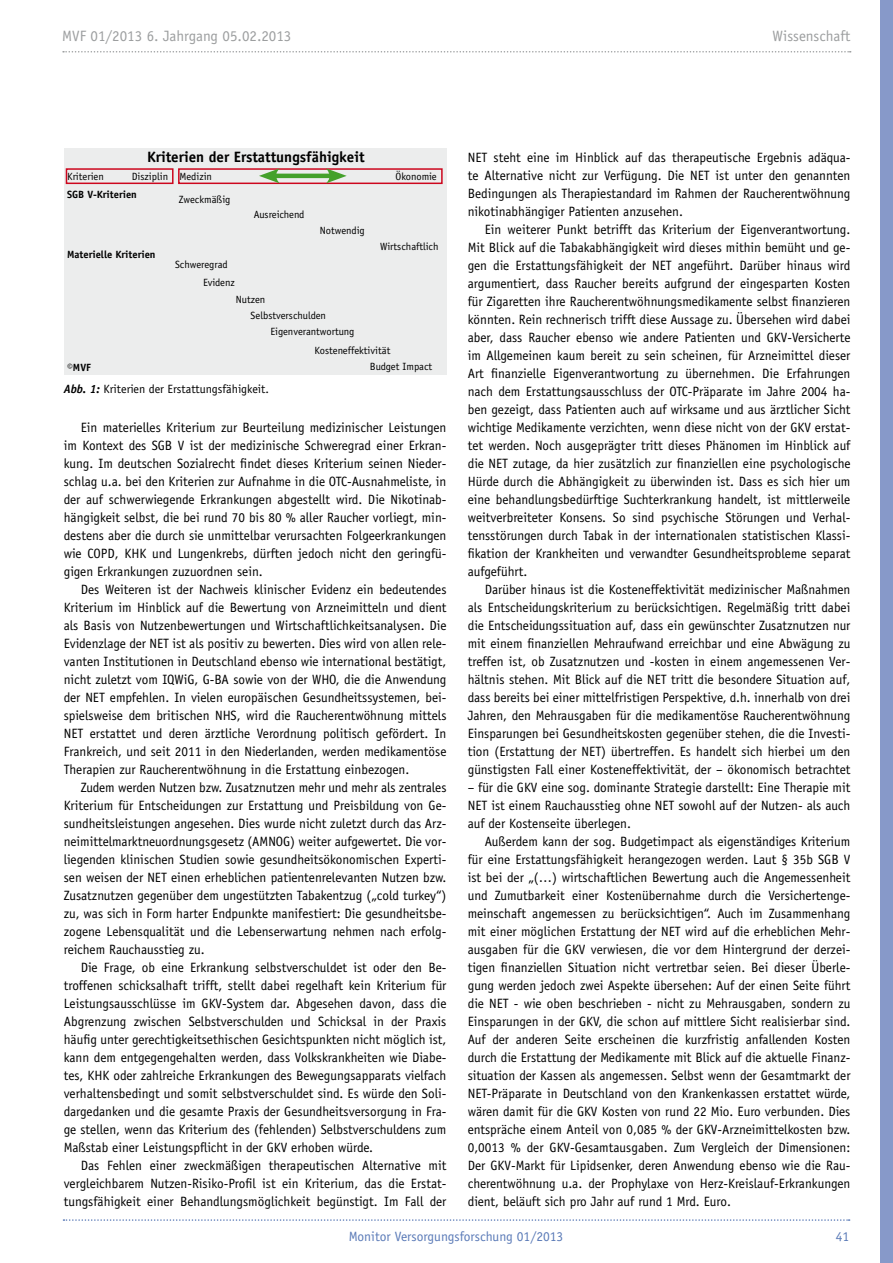
<style>
.page{position:relative;width:893px;height:1263px;background:#fff}
.page>*{position:absolute;margin:0;border:0;box-sizing:border-box;transform-origin:0 0}
.t1{font:15px "Officina Sans";color:#9c9e9f}
.t2{font:700 15px "Officina Sans";color:#000}
.t3{font:13.5px/18px "Officina Sans";color:#000;text-align:justify}
.t4{font:13.5px "Officina Sans";color:#5a7ab7}
.t5{font:12px "Officina Sans";color:#000}
.t6{font:10.5px/17.4px "Officina Sans";color:#000}
.t7{font:700 10.5px "Officina Sans";color:#000}
.s1{font-weight:700;font-style:italic}
</style>
<div class="page">
<svg style="left:63px;top:51px;width:788px;height:2px"></svg>
<svg style="left:63px;top:1219px;width:787px;height:2px"></svg>
<div style="left:880px;top:0;width:13px;height:1263px;background:#8799c9"></div>
<div style="left:65px;top:149px;width:382px;height:226px;background:#eceded"></div>
<div style="left:66px;top:168px;width:108px;height:16px;border:2px solid #cd071e"></div>
<div style="left:178px;top:168px;width:265px;height:16px;border:2px solid #cd071e"></div>
<hr style="left:272px;top:174px;width:62px;height:4px;background:#44a12b">
<svg style="left:259px;top:168px;width:21px;height:15px"></svg>
<svg style="left:326px;top:168px;width:21px;height:15px"></svg>
<p class="t1" style="left:62px;top:27px;width:231px">MVF 01/2013 6. Jahrgang 05.02.2013</p>
<p class="t1" style="left:773px;top:27px;width:79px">Wissenschaft</p>
<p class="t2" style="left:147px;top:147px;width:219px">Kriterien der Erstattungsfähigkeit</p>
<p class="t6" style="left:67px;top:168px;width:38px">Kriterien</p>
<p class="t6" style="left:132px;top:168px;width:38px">Disziplin</p>
<p class="t7" style="left:67px;top:188px;width:71px">SGB V-Kriterien</p>
<p class="t7" style="left:67px;top:248px;width:90px">Materielle Kriterien</p>
<p class="t7" style="left:67px;top:361px;width:25px">©MVF</p>
<p class="t6" style="left:180px;top:168px;width:34px">Medizin</p>
<p class="t6" style="left:396px;top:168px;width:43px">Ökonomie</p>
<p class="t6" style="left:179px;top:191px;width:53px">Zweckmäßig</p>
<p class="t6" style="left:254px;top:206px;width:52px">Ausreichend</p>
<p class="t6" style="left:320px;top:222px;width:46px">Notwendig</p>
<p class="t6" style="left:380px;top:238px;width:60px">Wirtschaftlich</p>
<p class="t6" style="left:203px;top:256px;width:33px;text-indent:-28px">Schweregrad<br>Evidenz</p>
<p class="t6" style="left:236px;top:291px;width:31px">Nutzen</p>
<p class="t6" style="left:251px;top:307px;width:77px">Selbstverschulden</p>
<p class="t6" style="left:270px;top:323px;width:86px">Eigenverantwortung</p>
<p class="t6" style="left:370px;top:343px;width:64px;line-height:15.9px;text-indent:-55px">Kosteneffektivität<br>Budget Impact</p>
<p class="t5" style="left:64px;top:382px;width:207px"><span class="s1">Abb. 1:</span> Kriterien der Erstattungsfähigkeit.</p>
<p class="t3" style="left:64px;top:418px;width:384px;text-indent:17px">Ein materielles Kriterium zur Beurteilung medizinischer Leistungen im Kontext des SGB V ist der medizinische Schweregrad einer Erkran&shy;kung. Im deutschen Sozialrecht findet dieses Kriterium seinen Nieder&shy;schlag u.a. bei den Kriterien zur Aufnahme in die OTC-Ausnahmeliste, in der auf schwerwiegende Erkrankungen abgestellt wird. Die Nikotinab&shy;hängigkeit selbst, die bei rund 70 bis 80 % aller Raucher vorliegt, min&shy;destens aber die durch sie unmittelbar verursachten Folgeerkrankungen wie COPD, KHK und Lungenkrebs, dürften jedoch nicht den geringfü&shy;gigen Erkrankungen zuzuordnen sein.</p>
<p class="t3" style="left:64px;top:580px;width:384px;text-indent:17px">Des Weiteren ist der Nachweis klinischer Evidenz ein bedeutendes Kriterium im Hinblick auf die Bewertung von Arzneimitteln und dient als Basis von Nutzenbewertungen und Wirtschaftlichkeitsanalysen. Die Evidenzlage der NET ist als positiv zu bewerten. Dies wird von allen rele&shy;vanten Institutionen in Deutschland ebenso wie international bestätigt, nicht zuletzt vom IQWiG, G-BA sowie von der WHO, die die Anwendung der NET empfehlen. In vielen europäischen Gesundheitssystemen, bei&shy;spielsweise dem britischen NHS, wird die Raucherentwöhnung mittels NET erstattet und deren ärztliche Verordnung politisch gefördert. In Frankreich, und seit 2011 in den Niederlanden, werden medikamentöse Therapien zur Raucherentwöhnung in die Erstattung einbezogen.</p>
<p class="t3" style="left:64px;top:778px;width:384px;text-indent:17px">Zudem werden Nutzen bzw. Zusatznutzen mehr und mehr als zentrales Kriterium für Entscheidungen zur Erstattung und Preisbildung von Ge&shy;sundheitsleistungen angesehen. Dies wurde nicht zuletzt durch das Arz&shy;neimittelmarktneuordnungsgesetz (AMNOG) weiter aufgewertet. Die vor&shy;liegenden klinischen Studien sowie gesundheitsökonomischen Experti&shy;sen weisen der NET einen erheblichen patientenrelevanten Nutzen bzw.<br>Zusatznutzen gegenüber dem ungestützten Tabakentzug („cold turkey“) zu, was sich in Form harter Endpunkte manifestiert: Die gesundheitsbe&shy;zogene Lebensqualität und die Lebenserwartung nehmen nach erfolg&shy;reichem Rauchausstieg zu.</p>
<p class="t3" style="left:64px;top:958px;width:384px;text-indent:17px">Die Frage, ob eine Erkrankung selbstverschuldet ist oder den Be&shy;troffenen schicksalhaft trifft, stellt dabei regelhaft kein Kriterium für Leistungsausschlüsse im GKV-System dar. Abgesehen davon, dass die Abgrenzung zwischen Selbstverschulden und Schicksal in der Praxis häufig unter gerechtigkeitsethischen Gesichtspunkten nicht möglich ist, kann dem entgegengehalten werden, dass Volkskrankheiten wie Diabe&shy;tes, KHK oder zahlreiche Erkrankungen des Bewegungsapparats vielfach verhaltensbedingt und somit selbstverschuldet sind. Es würde den Soli&shy;dargedanken und die gesamte Praxis der Gesundheitsversorgung in Fra&shy;ge stellen, wenn das Kriterium des (fehlenden) Selbstverschuldens zum Maßstab einer Leistungspflicht in der GKV erhoben würde.</p>
<p class="t3" style="left:64px;top:1156px;width:384px;text-indent:17px">Das Fehlen einer zweckmäßigen therapeutischen Alternative mit vergleichbarem Nutzen-Risiko-Profil ist ein Kriterium, das die Erstat&shy;tungsfähigkeit einer Behandlungsmöglichkeit begünstigt. Im Fall der</p>
<p class="t3" style="left:468px;top:148px;width:384px">NET steht eine im Hinblick auf das therapeutische Ergebnis adäqua&shy;te Alternative nicht zur Verfügung. Die NET ist unter den genannten Bedingungen als Therapiestandard im Rahmen der Raucherentwöhnung nikotinabhängiger Patienten anzusehen.</p>
<p class="t3" style="left:468px;top:220px;width:384px;text-indent:17px">Ein weiterer Punkt betrifft das Kriterium der Eigenverantwortung.<br>Mit Blick auf die Tabakabhängigkeit wird dieses mithin bemüht und ge&shy;gen die Erstattungsfähigkeit der NET angeführt. Darüber hinaus wird argumentiert, dass Raucher bereits aufgrund der eingesparten Kosten für Zigaretten ihre Raucherentwöhnungsmedikamente selbst finanzieren könnten. Rein rechnerisch trifft diese Aussage zu. Übersehen wird dabei aber, dass Raucher ebenso wie andere Patienten und GKV-Versicherte im Allgemeinen kaum bereit zu sein scheinen, für Arzneimittel dieser Art finanzielle Eigenverantwortung zu übernehmen. Die Erfahrungen nach dem Erstattungsausschluss der OTC-Präparate im Jahre 2004 ha&shy;ben gezeigt, dass Patienten auch auf wirksame und aus ärztlicher Sicht wichtige Medikamente verzichten, wenn diese nicht von der GKV erstat&shy;tet werden. Noch ausgeprägter tritt dieses Phänomen im Hinblick auf die NET zutage, da hier zusätzlich zur finanziellen eine psychologische Hürde durch die Abhängigkeit zu überwinden ist. Dass es sich hier um eine behandlungsbedürftige Suchterkrankung handelt, ist mittlerweile weitverbreiteter Konsens. So sind psychische Störungen und Verhal&shy;tensstörungen durch Tabak in der internationalen statistischen Klassi&shy;fikation der Krankheiten und verwandter Gesundheitsprobleme separat aufgeführt.</p>
<p class="t3" style="left:468px;top:580px;width:384px;text-indent:17px">Darüber hinaus ist die Kosteneffektivität medizinischer Maßnahmen als Entscheidungskriterium zu berücksichtigen. Regelmäßig tritt dabei die Entscheidungssituation auf, dass ein gewünschter Zusatznutzen nur mit einem finanziellen Mehraufwand erreichbar und eine Abwägung zu treffen ist, ob Zusatznutzen und -kosten in einem angemessenen Ver&shy;hältnis stehen. Mit Blick auf die NET tritt die besondere Situation auf, dass bereits bei einer mittelfristigen Perspektive, d.h. innerhalb von drei Jahren, den Mehrausgaben für die medikamentöse Raucherentwöhnung Einsparungen bei Gesundheitskosten gegenüber stehen, die die Investi&shy;tion (Erstattung der NET) übertreffen. Es handelt sich hierbei um den günstigsten Fall einer Kosteneffektivität, der – ökonomisch betrachtet</p>
<p class="t3" style="left:468px;top:778px;width:384px">– für die GKV eine sog. dominante Strategie darstellt: Eine Therapie mit NET ist einem Rauchausstieg ohne NET sowohl auf der Nutzen- als auch auf der Kostenseite überlegen.</p>
<p class="t3" style="left:468px;top:832px;width:384px;text-indent:17px">Außerdem kann der sog. Budgetimpact als eigenständiges Kriterium für eine Erstattungsfähigkeit herangezogen werden. Laut § 35b SGB V ist bei der „(…) wirtschaftlichen Bewertung auch die Angemessenheit und Zumutbarkeit einer Kostenübernahme durch die Versichertenge&shy;meinschaft angemessen zu berücksichtigen“. Auch im Zusammenhang mit einer möglichen Erstattung der NET wird auf die erheblichen Mehr&shy;ausgaben für die GKV verwiesen, die vor dem Hintergrund der derzei&shy;tigen finanziellen Situation nicht vertretbar seien. Bei dieser Überle&shy;gung werden jedoch zwei Aspekte übersehen: Auf der einen Seite führt die NET - wie oben beschrieben - nicht zu Mehrausgaben, sondern zu Einsparungen in der GKV, die schon auf mittlere Sicht realisierbar sind.<br>Auf der anderen Seite erscheinen die kurzfristig anfallenden Kosten durch die Erstattung der Medikamente mit Blick auf die aktuelle Finanz&shy;situation der Kassen als angemessen. Selbst wenn der Gesamtmarkt der NET-Präparate in Deutschland von den Krankenkassen erstattet würde, wären damit für die GKV Kosten von rund 22 Mio. Euro verbunden. Dies entspräche einem Anteil von 0,085 % der GKV-Arzneimittelkosten bzw.<br>0,0013 % der GKV-Gesamtausgaben. Zum Vergleich der Dimensionen:<br>Der GKV-Markt für Lipidsenker, deren Anwendung ebenso wie die Rau&shy;cherentwöhnung u.a. der Prophylaxe von Herz-Kreislauf-Erkrankungen dient, beläuft sich pro Jahr auf rund 1 Mrd. Euro.</p>
<p class="t4" style="left:349px;top:1228px;width:216px">Monitor Versorgungsforschung 01/2013</p>
<p class="t4" style="left:836px;top:1228px;width:15px">41</p>
</div>
